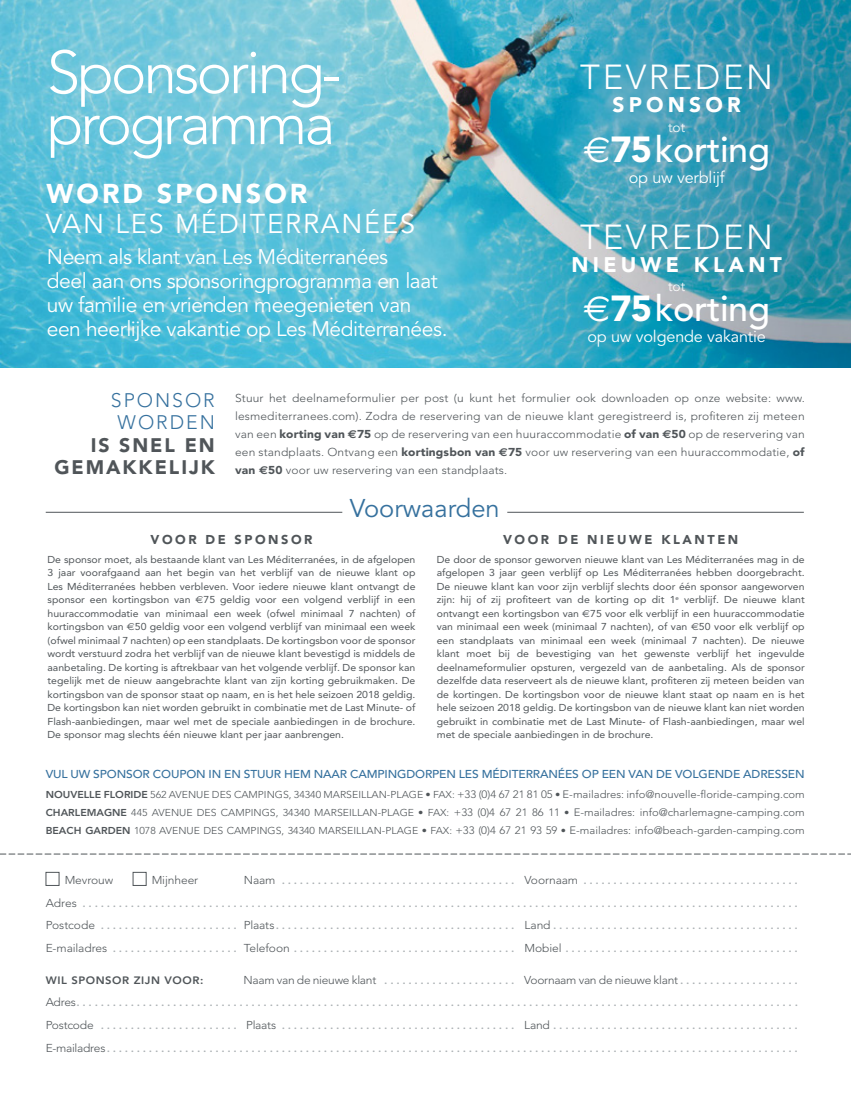
<style>
.page{position:relative;width:851px;height:1106px;background:#fff}
.page>*{position:absolute;margin:0;border:0;box-sizing:border-box;transform-origin:0 0}
.t1{font:300 60px/51px "Avenir";letter-spacing:-.05em;color:#fff}
.t2{font:500 36px "Avenir";color:#fff}
.t3{font:300 34.5px "Avenir";letter-spacing:.075em;color:#fff}
.t4{font:27px "Avenir";letter-spacing:.07em;color:#fff}
.t5{font:900 27px "Avenir";letter-spacing:.11em;color:#fff}
.t6{font:25.5px "Avenir";color:#36719e}
.t7{font:21px/24px "Avenir";letter-spacing:-.02em;color:#fff}
.t8{font:900 21px "Avenir";letter-spacing:.2em;color:#fff}
.t9{font:900 19.5px/22.5px "Avenir";letter-spacing:.1em;color:#505559}
.t10{font:300 19.5px/22.5px "Avenir";letter-spacing:.1em;color:#36719e;text-align:center}
.t11{font:300 17.1px/22.5px "Avenir";color:#aab0b3;text-align:justify;scale:1.05 1}
.t12{font:16.2px "Avenir";letter-spacing:-.01em;color:#fff}
.t13{font:300 13.65px "Avenir";color:#fff}
.t14{font:900 12.75px "Avenir";letter-spacing:.2em;color:#505559}
.t15{font:300 11.4px/18px "Avenir";letter-spacing:.01em;color:#505559;text-align:justify;scale:1.05 1}
.t16{font:500 11.4px "Avenir";letter-spacing:-.01em;color:#36719e;scale:1.05 1}
.t17{font:300 11.4px "Avenir";letter-spacing:-.02em;color:#505559;scale:1.05 1}
.t18{font:300 10.65px/18px "Avenir";color:#505559;text-align:justify;scale:1.05 1}
.t19{font:800 10.65px "Avenir";letter-spacing:.05em;color:#505559;scale:1.05 1}
.t20{font:10.05px/13.5px "Avenir";color:#505559;text-align:justify;scale:1.05 1}
.s1{font-family:"Euro Sans";font-weight:400}
.s2{font-weight:900}
.s3{font-family:"Euro Sans";font-weight:700}
.s4{font-family:"Euro Sans"}
.s5{font-weight:800;font-size:10.05px}
.s6{font-size:10.05px}
.s7{font-size:11.4px;color:#505559}
.s8{font-weight:300;font-size:11.4px}
.s9{font-size:17.1px;color:#aab0b3}
</style>
<div class="page">
<img style="left:0;top:0;width:850px;height:368px">
<hr style="left:46px;top:512px;width:296px;height:1px;background:#505559">
<hr style="left:507px;top:512px;width:296px;height:1px;background:#505559">
<svg style="left:0;top:853px;width:850px;height:1px"></svg>
<h1 class="t1" style="left:47px;top:47px;width:296px">Sponsoring&shy;programma</h1>
<h3 class="t5" style="left:47px;top:177px;width:262px">WORD SPONSOR</h3>
<h3 class="t4" style="left:46px;top:208px;width:371px">van Les Méditerranées</h3>
<h3 class="t7" style="left:47px;top:246px;width:402px">N eem als klant van Les Méditerranées<br>deel aan ons sponsoringprogramma en laat uw familie en vrienden meegenieten van een heerlijke vakantie op Les Méditerranées.</h3>
<h3 class="t3" style="left:580px;top:57px;width:194px">tevreden</h3>
<h3 class="t8" style="left:612px;top:92px;width:130px">SPONSOR</h3>
<h3 class="t13" style="left:668px;top:119px;width:19px">tot</h3>
<h2 class="t2" style="left:583px;top:128px;width:188px"><span class="s1">€</span><span class="s2">75</span> KORTING</h2>
<h3 class="t12" style="left:628px;top:168px;width:97px">op uw verblijf</h3>
<h3 class="t3" style="left:580px;top:217px;width:194px">tevreden</h3>
<h3 class="t8" style="left:571px;top:251px;width:211px">N IEUWE KLANT</h3>
<h3 class="t13" style="left:668px;top:278px;width:19px">tot</h3>
<h2 class="t2" style="left:583px;top:288px;width:188px"><span class="s1">€</span><span class="s2">75</span> KORTING</h2>
<h3 class="t12" style="left:587px;top:327px;width:180px">op uw volgende vakantie</h3>
<h3 class="t10" style="left:111px;top:389px;width:105px">sponsor worden</h3>
<h3 class="t9" style="left:54px;top:433px;width:162px;text-indent:36px">IS SNEL EN<br>GEMAKKELI</h3>
<h3 class="t9" style="left:189px;top:456px;width:26px">JK</h3>
<p class="t15" style="left:235px;top:389px;width:544px">Stuur het deelnameformulier per post (u kunt het formulier ook downloaden op onze website: www. lesmediterranees.com). Zodra de reservering van de nieuwe klant geregistreerd is, profiteren zij meteen van een <span class="s2">KORTING VAN</span> <span class="s3">€</span><span class="s2">75</span> op de reservering van een huuraccommodatie <span class="s2">OF VAN</span> <span class="s3">€</span><span class="s2">50</span> op de reservering van een standplaats. Ontvang een <span class="s2">KORTINGSBON VAN</span> <span class="s3">€</span><span class="s2">75</span> voor uw reservering van een huuraccommodatie, <span class="s2">OF VAN</span> <span class="s3">€</span><span class="s2">50</span> voor uw reservering van een standplaats.</p>
<h3 class="t6" style="left:350px;top:493px;width:151px">Voorwaarden</h3>
<p class="t14" style="left:503px;top:531px;width:237px">VOOR DE NIEUWE KLANTEN</p>
<p class="t20" style="left:436px;top:552px;width:352px">De door de sponsor geworven nieuwe klant van Les Méditerranées mag in de afgelopen 3 jaar geen verblijf op Les Méditerranées hebben doorgebracht.<br>De nieuwe klant kan voor zijn verblijf slechts door één sponsor aangeworven zijn: hij of zij profiteert van de korting op dit 1<sup>e</sup> verblijf. De nieuwe klant ontvangt een kortingsbon van <span class="s4">€</span>75 voor elk verblijf in een huuraccommodatie van minimaal een week (minimaal 7 nachten), of van <span class="s4">€</span>50 voor elk verblijf op een standplaats van minimaal een week (minimaal 7 nachten). De nieuwe klant moet bij de bevestiging van het gewenste verblijf het ingevulde deelnameformulier opsturen, vergezeld van de aanbetaling. Als de sponsor dezelfde data reserveert als de nieuwe klant, profiteren zij meteen beiden van de kortingen. De kortingsbon voor de nieuwe klant staat op naam en is het hele seizoen 2018 geldig. De kortingsbon van de nieuwe klant kan niet worden gebruikt in combinatie met de Last Minute- of Flash-aanbiedingen, maar wel met de speciale aanbiedingen in de brochure.</p>
<p class="t16" style="left:46px;top:767px;width:724px">VUL UW SPONSOR COUPON IN EN STUUR HEM NAAR CAMPINGDORPEN LES M ÉDITERRANÉES OP EEN VAN DE VOLGENDE ADRESSEN</p>
<p class="t14" style="left:150px;top:531px;width:163px">VOOR DE SPONSOR</p>
<p class="t20" style="left:48px;top:552px;width:352px">De sponsor moet, als bestaande klant van Les Méditerranées, in de afgelopen 3 jaar voorafgaand aan het begin van het verblijf van de nieuwe klant op Les Méditerranées hebben verbleven. Voor iedere nieuwe klant ontvangt de sponsor een kortingsbon van <span class="s4">€</span>75 geldig voor een volgend verblijf in een huuraccommodatie van minimaal een week (ofwel minimaal 7 nachten) of kortingsbon van <span class="s4">€</span>50 geldig voor een volgend verblijf van minimaal een week (ofwel minimaal 7 nachten) op een standplaats. De kortingsbon voor de sponsor wordt verstuurd zodra het verblijf van de nieuwe klant bevestigd is middels de aanbetaling. De korting is aftrekbaar van het volgende verblijf. De sponsor kan tegelijk met de nieuw aangebrachte klant van zijn korting gebruikmaken. De kortingsbon van de sponsor staat op naam, en is het hele seizoen 2018 geldig.<br>De kortingsbon kan niet worden gebruikt in combinatie met de Last Minute- of Flash-aanbiedingen, maar wel met de speciale aanbiedingen in de brochure.<br>De sponsor mag slechts één nieuwe klant per jaar aanbrengen.</p>
<p class="t18" style="left:46px;top:785px;width:724px"><span class="s5">NOUVELLE FLORIDE</span> <span class="s6">562 avenue des Campings, 34340 Marseillan-Plage • Fax:</span> +33 (0)4 67 21 81 05 <span class="s6">•</span> E-mailadres: info@nouvelle-floride-camping.com <span class="s5">CHARLEMAGN E</span> <span class="s6">445 avenue des Campings, 34340 Marseillan-Plage • Fax:</span> +33 (0)4 67 21 86 11 <span class="s6">•</span> E-mailadres: info@charlemagne-camping.com <span class="s5">BEACH GARDEN</span> <span class="s6">1078 avenue des Campings, 34340 Marseillan-Plage • Fax:</span> +33 (0)4 67 21 93 59 <span class="s6">•</span> E-mailadres: info@beach-garden-camping.com</p>
<p class="t15" style="left:65px;top:871px;width:48px">Mevrouw</p>
<p class="t15" style="left:152px;top:871px;width:71px">Mijnheer N</p>
<p class="t11" style="left:46px;top:867px;width:718px;text-indent:207px"><span class="s7">aam</span> ....................................... <span class="s7">Voornaam</span> ....................................<br><span class="s7">Adres</span> .......................................................................................................................<br><span class="s7">Postcode</span> ....................... <span class="s7">Plaats</span>........................................ <span class="s7">Land</span>.........................................<br><span class="s7">E-mailadres</span> ..................... <span class="s7">Telefoon</span> ..................................... <span class="s7">Mobiel</span> .......................................</p>
<p class="t19" style="left:46px;top:973px;width:131px">WIL SPONSOR ZIJN VOOR</p>
<p class="t19" style="left:200px;top:973px;width:28px">: <span class="s8">N</span></p>
<p class="t17" style="left:252px;top:973px;width:521px">aam van de nieuwe klant <span class="s9">......................</span> Voornaam van de nieuwe klant<span class="s9">....................</span></p>
<p class="t11" style="left:46px;top:989px;width:718px"><span class="s7">Adres</span>........................................................................................................................<br><span class="s7">Postcode</span> ....................... <span class="s7">Plaats</span> ....................................... <span class="s7">Land</span> .........................................<br><span class="s7">E-mailadres</span>...................................................................................................................</p>
</div>
